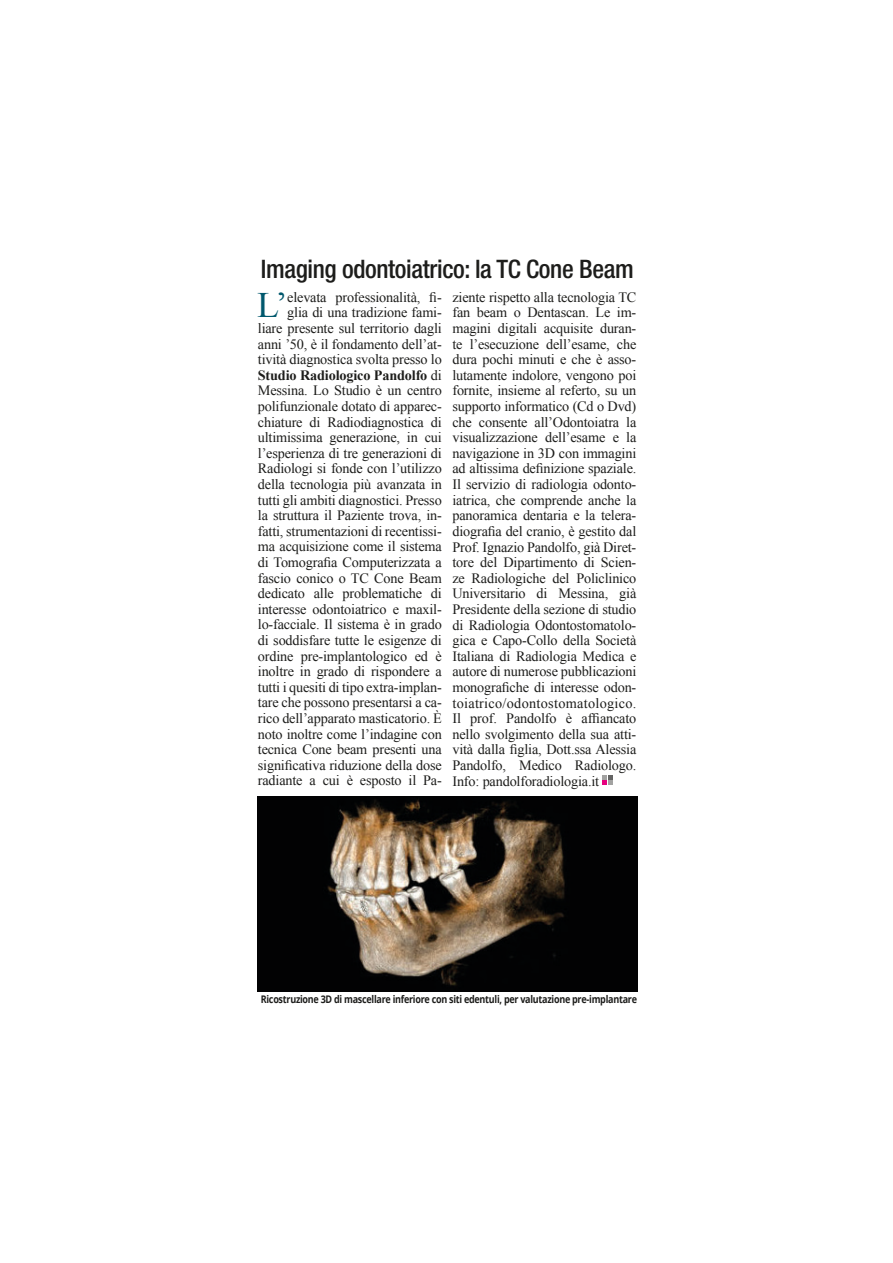
<style>
.page{position:relative;width:893px;height:1263px;background:#fff}
.page>*{position:absolute;margin:0;border:0;box-sizing:border-box;transform-origin:0 0}
.t1{font:35.85px "Times New Roman";color:#00586d}
.t2{font:500 condensed 25.5px "Helvetica Neue LT Std";letter-spacing:-.015em;color:#1d1d1b}
.t3{font:14.25px/15.6px "Times New Roman";letter-spacing:-.01em;color:#1d1d1b;text-align:right}
.t4{font:700 10.5px "Open Sans";letter-spacing:-.03em;color:#1d1d1b;scale:.86 1}
.s1{font-weight:700}
</style>
<div class="page">
<svg style="left:602px;top:775px;width:11px;height:10px"></svg>
<img style="left:258px;top:796px;width:379px;height:195px">
<h2 class="t2" style="left:261px;top:254px;width:374px">Imaging odontoiatrico: la TC Cone Beam</h2>
<p class="t3" style="left:258px;top:289px;width:185px">elevata professionalità, fi-<br>glia di una tradizione fami-<br>liare presente sul territorio dagli anni ’50, è il fondamento dell’at&shy;tività diagnostica svolta presso lo <span class="s1">Studio Radiologico Pandolfo</span> di Messina. Lo Studio è un centro polifunzionale dotato di apparec&shy;chiature di Radiodiagnostica di ultimissima generazione, in cui l’esperienza di tre generazioni di Radiologi si fonde con l’utilizzo della tecnologia più avanzata in tutti gli ambiti diagnostici. Presso la struttura il Paziente trova, in&shy;fatti, strumentazioni di recentissi&shy;ma acquisizione come il sistema di Tomografia Computerizzata a fascio conico o TC Cone Beam dedicato alle problematiche di interesse odontoiatrico e maxil&shy;lo-facciale. Il sistema è in grado di soddisfare tutte le esigenze di ordine pre-implantologico ed è inoltre in grado di rispondere a tutti i quesiti di tipo extra-implan&shy;tare che possono presentarsi a ca&shy;rico dell’apparato masticatorio. È noto inoltre come l’indagine con tecnica Cone beam presenti una significativa riduzione della dose radiante a cui è esposto il Pa-</p>
<p class="t3" style="left:452px;top:289px;width:186px;text-align:justify">ziente rispetto alla tecnologia TC fan beam o Dentascan. Le im&shy;magini digitali acquisite duran&shy;te l’esecuzione dell’esame, che dura pochi minuti e che è asso&shy;lutamente indolore, vengono poi fornite, insieme al referto, su un supporto informatico (Cd o Dvd) che consente all’Odontoiatra la visualizzazione dell’esame e la navigazione in 3D con immagini ad altissima definizione spaziale.<br>Il servizio di radiologia odonto&shy;iatrica, che comprende anche la panoramica dentaria e la telera&shy;diografia del cranio, è gestito dal Prof. Ignazio Pandolfo, già Diret&shy;tore del Dipartimento di Scien&shy;ze Radiologiche del Policlinico Universitario di Messina, già Presidente della sezione di studio di Radiologia Odontostomatolo&shy;gica e Capo-Collo della Società Italiana di Radiologia Medica e autore di numerose pubblicazioni monografiche di interesse odon&shy;toiatrico/odontostomatologico.<br>Il prof. Pandolfo è affiancato nello svolgimento della sua atti&shy;vità dalla figlia, Dott.ssa Alessia Pandolfo, Medico Radiologo.<br>Info: pandolforadiologia.it</p>
<h1 class="t1" style="left:257px;top:281px;width:32px">L’</h1>
<p class="t4" style="left:261px;top:992px;width:439px">Ricostruzione 3D di mascellare inferiore con siti edentuli, per valutazione pre-implantare</p>
</div>
